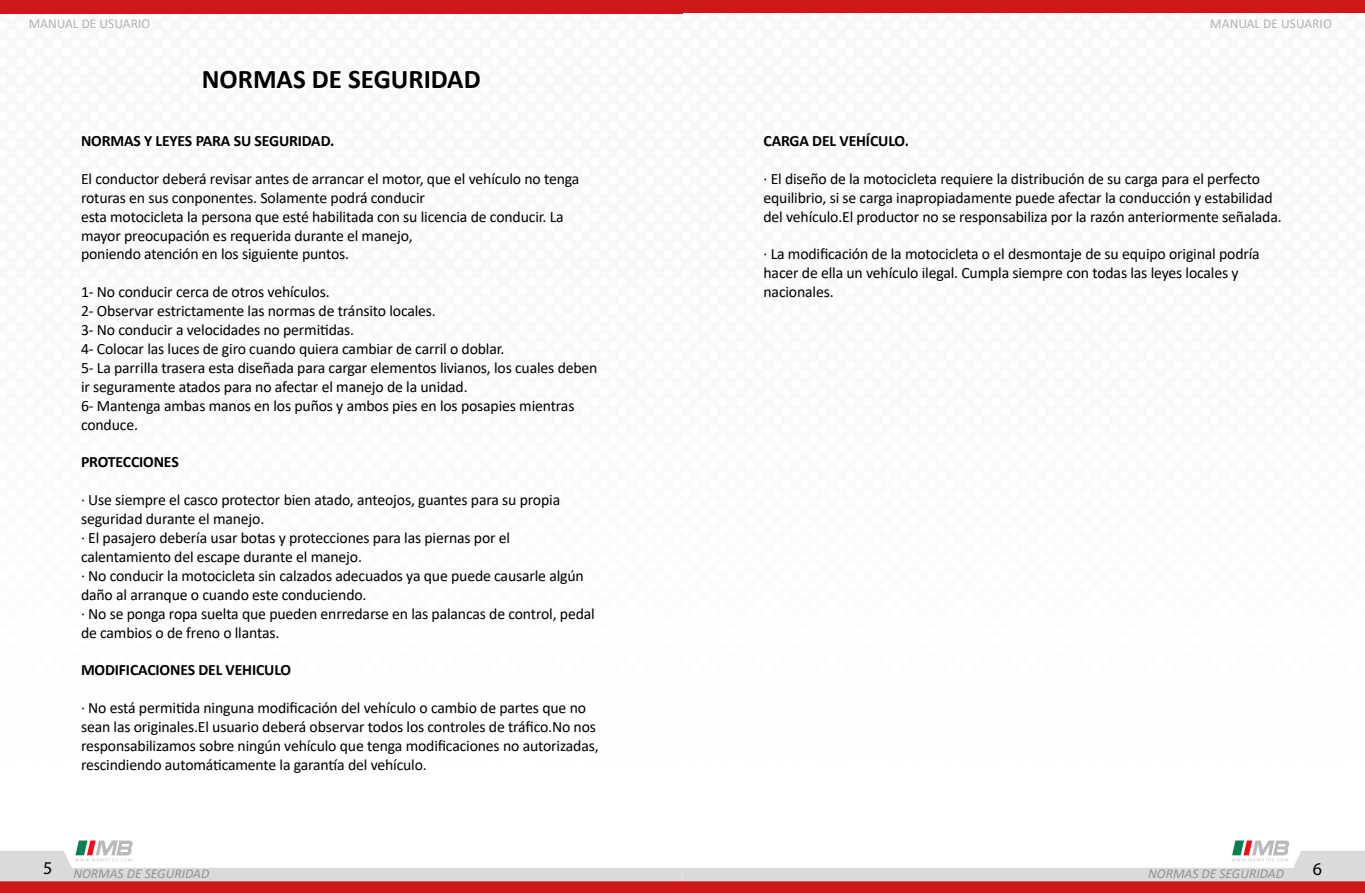
<style>
.page{position:relative;width:1365px;height:893px;background:#fff}
.page>*{position:absolute;margin:0;border:0;box-sizing:border-box;transform-origin:0 0}
.t1{font:700 27px "Calibri";color:#000}
.t2{font:18px "Myriad Pro";color:#000}
.t3{font:15.75px/18.9px "Calibri";letter-spacing:-.01em;color:#000}
.t4{font:700 15.75px "Calibri";letter-spacing:-.01em;color:#000}
.t5{font:italic 13.5px "Calibri";color:#929292}
.t6{font:13.5px "Calibri";color:#b3b2b2}
</style>
<div class="page">
<div style="left:0;top:881px;width:682px;height:12px;background:#cd1719"></div>
<div style="left:0;top:0;width:682px;height:14px;background:#cd1719"></div>
<div style="left:682px;top:881px;width:683px;height:12px;background:#cd1719"></div>
<div style="left:682px;top:0;width:683px;height:13px;background:#cd1719"></div>
<svg style="left:0;top:840px;width:1365px;height:41px"></svg>
<p class="t6" style="left:29px;top:14px;width:123px">MANUAL DE USUARIO</p>
<p class="t6" style="left:1210px;top:14px;width:123px">MANUAL DE USUARIO</p>
<h1 class="t1" style="left:202px;top:60px;width:280px">NORMAS DE SEGURIDAD</h1>
<p class="t4" style="left:81px;top:130px;width:255px">NORMAS Y LEYES PARA SU SEGURIDAD.</p>
<p class="t3" style="left:81px;top:169px;width:500px">El conductor deberá revisar antes de arrancar el motor, que el vehículo no tenga roturas en sus conponentes. Solamente podrá conducir<br>esta motocicleta la persona que esté habilitada con su licencia de conducir. La mayor preocupación es requerida durante el manejo,<br>poniendo atención en los siguiente puntos.</p>
<p class="t3" style="left:81px;top:282px;width:518px">1- No conducir cerca de otros vehículos.<br>2- Observar estrictamente las normas de tránsito locales.<br>3- No conducir a velocidades no permitidas.<br>4- Colocar las luces de giro cuando quiera cambiar de carril o doblar.<br>5- La parrilla trasera esta diseñada para cargar elementos livianos, los cuales deben ir seguramente atados para no afectar el manejo de la unidad.<br>6- Mantenga ambas manos en los puños y ambos pies en los posapies mientras conduce.</p>
<p class="t4" style="left:81px;top:451px;width:99px">PROTECCIONES</p>
<p class="t3" style="left:81px;top:490px;width:515px">· Use siempre el casco protector bien atado, anteojos, guantes para su propia seguridad durante el manejo.<br>· El pasajero debería usar botas y protecciones para las piernas por el calentamiento del escape durante el manejo.<br>· No conducir la motocicleta sin calzados adecuados ya que puede causarle algún daño al arranque o cuando este conduciendo.<br>· No se ponga ropa suelta que pueden enrredarse en las palancas de control, pedal de cambios o de freno o llantas.</p>
<p class="t4" style="left:81px;top:659px;width:212px">MODIFICACIONES DEL VEHICULO</p>
<p class="t3" style="left:81px;top:698px;width:519px">· No está permitida ninguna modificación del vehículo o cambio de partes que no sean las originales.El usuario deberá observar todos los controles de tráfico.No nos responsabilizamos sobre ningún vehículo que tenga modificaciones no autorizadas, rescindiendo automáticamente la garantía del vehículo.</p>
<p class="t4" style="left:763px;top:130px;width:147px">CARGA DEL VEHÍCULO.</p>
<p class="t3" style="left:763px;top:169px;width:520px">· El diseño de la motocicleta requiere la distribución de su carga para el perfecto equilibrio, si se carga inapropiadamente puede afectar la conducción y estabilidad del vehículo.El productor no se responsabiliza por la razón anteriormente señalada.</p>
<p class="t3" style="left:763px;top:244px;width:498px">· La modificación de la motocicleta o el desmontaje de su equipo original podría hacer de ella un vehículo ilegal. Cumpla siempre con todas las leyes locales y nacionales.</p>
<p class="t2" style="left:43px;top:857px;width:11px">5</p>
<p class="t2" style="left:1313px;top:858px;width:11px">6</p>
<p class="t5" style="left:73px;top:864px;width:137px">NORMAS DE SEGURIDAD</p>
<p class="t5" style="left:1148px;top:864px;width:137px">NORMAS DE SEGURIDAD</p>
</div>
